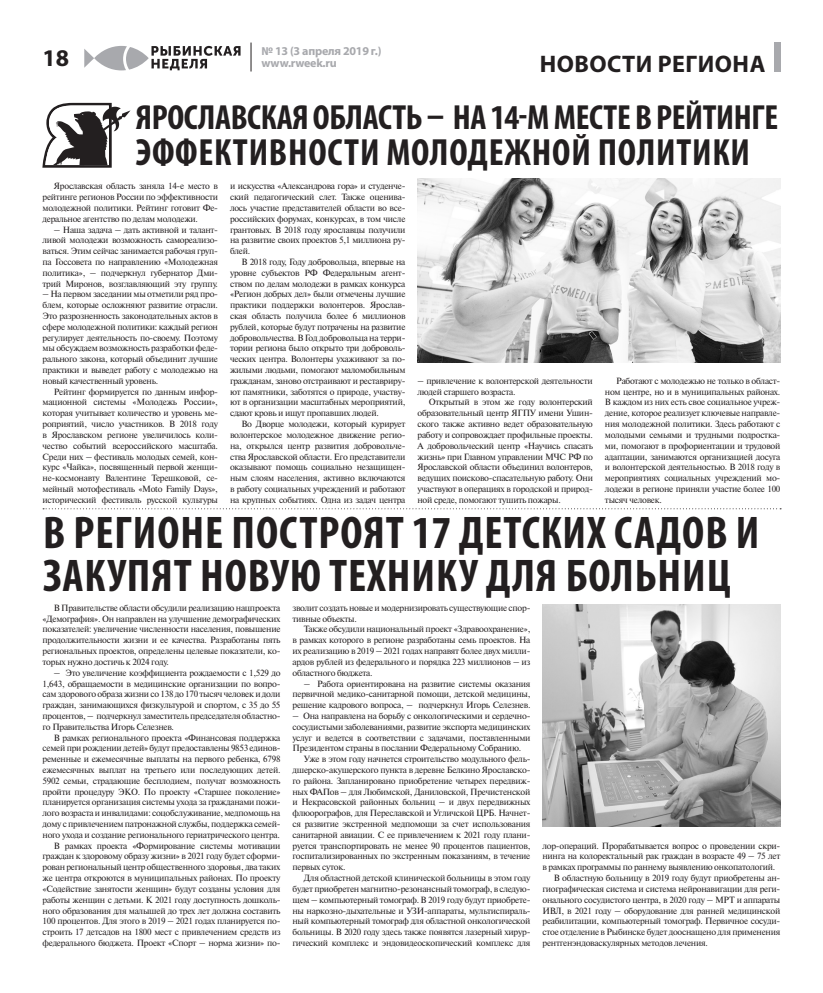
<style>
.page{position:relative;width:823px;height:993px;background:#fff}
.page>*{position:absolute;margin:0;border:0;box-sizing:border-box;transform-origin:0 0}
.Заголовок1{font:700 condensed 46px/43px "Myriad Pro";letter-spacing:.02em;color:#231f20}
.Заголовок1-2{font:700 condensed 38px "Myriad Pro";letter-spacing:.02em;color:#231f20}
.Заголовок1-3{font:700 condensed 35px "Myriad Pro";letter-spacing:-.01em;color:#231f20}
.рубрика1{font:700 24px "Myriad Pro";letter-spacing:.02em;color:#231f20}
.t1{font:700 12px/12px "Myriad Pro";letter-spacing:-.02em;color:#a8a9ad}
.Основной_текст1{font:9px/10.8px "Newton C";letter-spacing:-.03em;color:#231f20;text-align:justify}
</style>
<div class="page">
<svg style="left:250px;top:43px;width:1px;height:28px"></svg>
<svg style="left:84px;top:46px;width:156px;height:24px"></svg>
<div style="left:773px;top:43px;width:7px;height:29px;background:#a8a9ad"></div>
<svg style="left:42px;top:103px;width:88px;height:65px"></svg>
<img style="left:417px;top:178px;width:363px;height:184px">
<img style="left:542px;top:604px;width:238px;height:221px">
<svg style="left:43px;top:508px;width:737px;height:1px"></svg>
<p class="рубрика1" style="left:43px;top:42px;width:28px">18</p>
<h3 class="t1" style="left:261px;top:45px;width:121px">№ 13 (3 апреля 2019 г.) www.rweek.ru</h3>
<p class="рубрика1" style="left:539px;top:48px;width:227px">НОВОСТИ РЕГИОНА</p>
<p class="Заголовок1-3" style="left:136px;top:95px;width:643px">ЯРОСЛАВСКАЯ ОБЛАСТЬ – НА 14-М МЕСТЕ В РЕЙТИНГЕ</p>
<p class="Заголовок1-2" style="left:136px;top:129px;width:615px">ЭФФЕКТИВНОСТИ МОЛОДЕЖНОЙ ПОЛИТИКИ</p>
<p class="Основной_текст1" style="left:43px;top:181px;width:177px;text-indent:11px">Ярославская область заняла 14-е место в рейтинге регионов России по эффективности молодежной политики. Рейтинг готовит Фе&shy;деральное агентство по делам молодежи.</p>
<p class="Основной_текст1" style="left:43px;top:224px;width:177px;text-indent:11px">– Наша задача – дать активной и талант&shy;ливой молодежи возможность самореализо&shy;ваться. Этим сейчас занимается рабочая груп&shy;па Госсовета по направлению «Молодежная политика», – подчеркнул губернатор Дми&shy;трий Миронов, возглавляющий эту группу.</p>
<p class="Основной_текст1" style="left:43px;top:289px;width:177px">– На первом заседании мы отметили ряд про&shy;блем, которые осложняют развитие отрасли.<br>Это разрозненность законодательных актов в сфере молодежной политики: каждый регион регулирует деятельность по-своему. Поэтому мы обсуждаем возможность разработки феде&shy;рального закона, который объединит лучшие практики и выведет работу с молодежью на новый качественный уровень.</p>
<p class="Основной_текст1" style="left:43px;top:386px;width:177px;text-indent:11px">Рейтинг формируется по данным инфор&shy;мационной системы «Молодежь России», которая учитывает количество и уровень ме&shy;роприятий, число участников. В 2018 году в Ярославском регионе увеличилось коли&shy;чество событий всероссийского масштаба.<br>Среди них – фестиваль молодых семей, кон&shy;курс «Чайка», посвященный первой женщи&shy;не-космонавту Валентине Терешковой, се&shy;мейный мотофестиваль «Moto Family Days», исторический фестиваль русской культуры</p>
<p class="Основной_текст1" style="left:230px;top:181px;width:177px">и искусства «Александрова гора» и студенче&shy;ский педагогический слет. Также оценива&shy;лось участие представителей области во все&shy;российских форумах, конкурсах, в том числе грантовых. В 2018 году ярославцы получили на развитие своих проектов 5,1 миллиона ру&shy;блей.</p>
<p class="Основной_текст1" style="left:230px;top:256px;width:177px;text-indent:11px">В 2018 году, Году добровольца, впервые на уровне субъектов РФ Федеральным агент&shy;ством по делам молодежи в рамках конкурса «Регион добрых дел» были отмечены лучшие практики поддержки волонтеров. Ярослав&shy;ская область получила более 6 миллионов рублей, которые будут потрачены на развитие добровольчества. В Год добровольца на терри&shy;тории региона было открыто три доброволь&shy;ческих центра. Волонтеры ухаживают за по&shy;жилыми людьми, помогают маломобильным гражданам, заново отстраивают и реставриру&shy;ют памятники, заботятся о природе, участву&shy;ют в организации масштабных мероприятий, сдают кровь и ищут пропавших людей.</p>
<p class="Основной_текст1" style="left:230px;top:418px;width:177px;text-indent:11px">Во Дворце молодежи, который курирует волонтерское молодежное движение регио&shy;на, открылся центр развития добровольче&shy;ства Ярославской области. Его представители оказывают помощь социально незащищен&shy;ным слоям населения, активно включаются в работу социальных учреждений и работают на крупных событиях. Одна из задач центра</p>
<p class="Основной_текст1" style="left:417px;top:375px;width:177px">– привлечение к волонтерской деятельности людей старшего возраста.</p>
<p class="Основной_текст1" style="left:417px;top:397px;width:177px;text-indent:11px">Открытый в этом же году волонтерский образовательный центр ЯГПУ имени Ушин&shy;ского также активно ведет образовательную работу и сопровождает профильные проекты.<br>А добровольческий центр «Научись спасать жизнь» при Главном управлении МЧС РФ по Ярославской области объединил волонтеров, ведущих поисково-спасательную работу. Они участвуют в операциях в городской и природ&shy;ной среде, помогают тушить пожары.</p>
<p class="Основной_текст1" style="left:604px;top:375px;width:177px;text-indent:11px">Работают с молодежью не только в област&shy;ном центре, но и в муниципальных районах.<br>В каждом из них есть свое социальное учреж&shy;дение, которое реализует ключевые направле&shy;ния молодежной политики. Здесь работают с молодыми семьями и трудными подростка&shy;ми, помогают в профориентации и трудовой адаптации, занимаются организацией досуга и волонтерской деятельностью. В 2018 году в мероприятиях социальных учреждений мо&shy;лодежи в регионе приняли участие более 100 тысяч человек.</p>
<p class="Заголовок1" style="left:43px;top:510px;width:717px">В РЕГИОНЕ ПОСТРОЯТ 17 ДЕТСКИХ САДОВ И<br>ЗАКУПЯТ НОВУЮ ТЕХНИКУ ДЛЯ БОЛЬНИЦ</p>
<p class="Основной_текст1" style="left:43px;top:602px;width:239px;text-indent:11px">В Правительстве области обсудили реализацию нацпроекта «Демография». Он направлен на улучшение демографических показателей: увеличение численности населения, повышение продолжительности жизни и ее качества. Разработаны пять региональных проектов, определены целевые показатели, ко&shy;торых нужно достичь к 2024 году.</p>
<p class="Основной_текст1" style="left:43px;top:667px;width:239px;text-indent:11px">– Это увеличение коэффициента рождаемости с 1,529 до 1,643, обращаемости в медицинские организации по вопро&shy;сам здорового образа жизни со 138 до 170 тысяч человек и доли граждан, занимающихся физкультурой и спортом, с 35 до 55 процентов, – подчеркнул заместитель председателя областно&shy;го Правительства Игорь Селезнев.</p>
<p class="Основной_текст1" style="left:43px;top:731px;width:239px;text-indent:11px">В рамках регионального проекта «Финансовая поддержка семей при рождении детей» будут предоставлены 9853 единов&shy;ременные и ежемесячные выплаты на первого ребенка, 6798 ежемесячных выплат на третьего или последующих детей.<br>5902 семьи, страдающие бесплодием, получат возможность пройти процедуру ЭКО. По проекту «Старшее поколение» планируется организация системы ухода за гражданами пожи&shy;лого возраста и инвалидами: соцобслуживание, медпомощь на дому с привлечением патронажной службы, поддержка семей&shy;ного ухода и создание регионального гериатрического центра.</p>
<p class="Основной_текст1" style="left:43px;top:839px;width:239px;text-indent:11px">В рамках проекта «Формирование системы мотивации граждан к здоровому образу жизни» в 2021 году будет сформи&shy;рован региональный центр общественного здоровья, два таких же центра откроются в муниципальных районах. По проекту «Содействие занятости женщин» будут созданы условия для работы женщин с детьми. К 2021 году доступность дошколь&shy;ного образования для малышей до трех лет должна составить 100 процентов. Для этого в 2019 – 2021 годах планируется по&shy;строить 17 детсадов на 1800 мест с привлечением средств из федерального бюджета. Проект «Спорт – норма жизни» по-</p>
<p class="Основной_текст1" style="left:292px;top:602px;width:239px">зволит создать новые и модернизировать существующие спор&shy;тивные объекты.</p>
<p class="Основной_текст1" style="left:292px;top:623px;width:239px;text-indent:11px">Также обсудили национальный проект «Здравоохранение», в рамках которого в регионе разработаны семь проектов. На их реализацию в 2019 – 2021 годах направят более двух милли&shy;ардов рублей из федерального и порядка 223 миллионов – из областного бюджета.</p>
<p class="Основной_текст1" style="left:292px;top:677px;width:239px;text-indent:11px">– Работа ориентирована на развитие системы оказания первичной медико-санитарной помощи, детской медицины, решение кадрового вопроса, – подчеркнул Игорь Селезнев.</p>
<p class="Основной_текст1" style="left:292px;top:710px;width:239px">– Она направлена на борьбу с онкологическими и сердечно&shy;сосудистыми заболеваниями, развитие экспорта медицинских услуг и ведется в соответствии с задачами, поставленными Президентом страны в послании Федеральному Собранию.</p>
<p class="Основной_текст1" style="left:292px;top:753px;width:239px;text-indent:11px">Уже в этом году начнется строительство модульного фель&shy;дшерско-акушерского пункта в деревне Белкино Ярославско&shy;го района. Запланировано приобретение четырех передвиж&shy;ных ФАПов – для Любимской, Даниловской, Пречистенской и Некрасовской районных больниц – и двух передвижных флюорографов, для Переславской и Угличской ЦРБ. Начнет&shy;ся развитие экстренной медпомощи за счет использования санитарной авиации. С ее привлечением к 2021 году плани&shy;руется транспортировать не менее 90 процентов пациентов, госпитализированных по экстренным показаниям, в течение первых суток.</p>
<p class="Основной_текст1" style="left:292px;top:872px;width:239px;text-indent:11px">Для областной детской клинической больницы в этом году будет приобретен магнитно-резонансный томограф, в следую&shy;щем – компьютерный томограф. В 2019 году будут приобрете&shy;ны наркозно-дыхательные и УЗИ-аппараты, мультиспираль&shy;ный компьютерный томограф для областной онкологической больницы. В 2020 году здесь также появятся лазерный хирур&shy;гический комплекс и эндовидеоскопический комплекс для</p>
<p class="Основной_текст1" style="left:542px;top:839px;width:239px">лор-операций. Прорабатывается вопрос о проведении скри&shy;нинга на колоректальный рак граждан в возрасте 49 – 75 лет в рамках программы по раннему выявлению онкопатологий.</p>
<p class="Основной_текст1" style="left:542px;top:872px;width:239px;text-indent:11px">В областную больницу в 2019 году будут приобретены ан&shy;гиографическая система и система нейронавигации для реги&shy;онального сосудистого центра, в 2020 году – МРТ и аппараты ИВЛ, в 2021 году – оборудование для ранней медицинской реабилитации, компьютерный томограф. Первичное сосуди&shy;стое отделение в Рыбинске будет дооснащено для применения рентгенэндоваскулярных методов лечения.</p>
</div>
